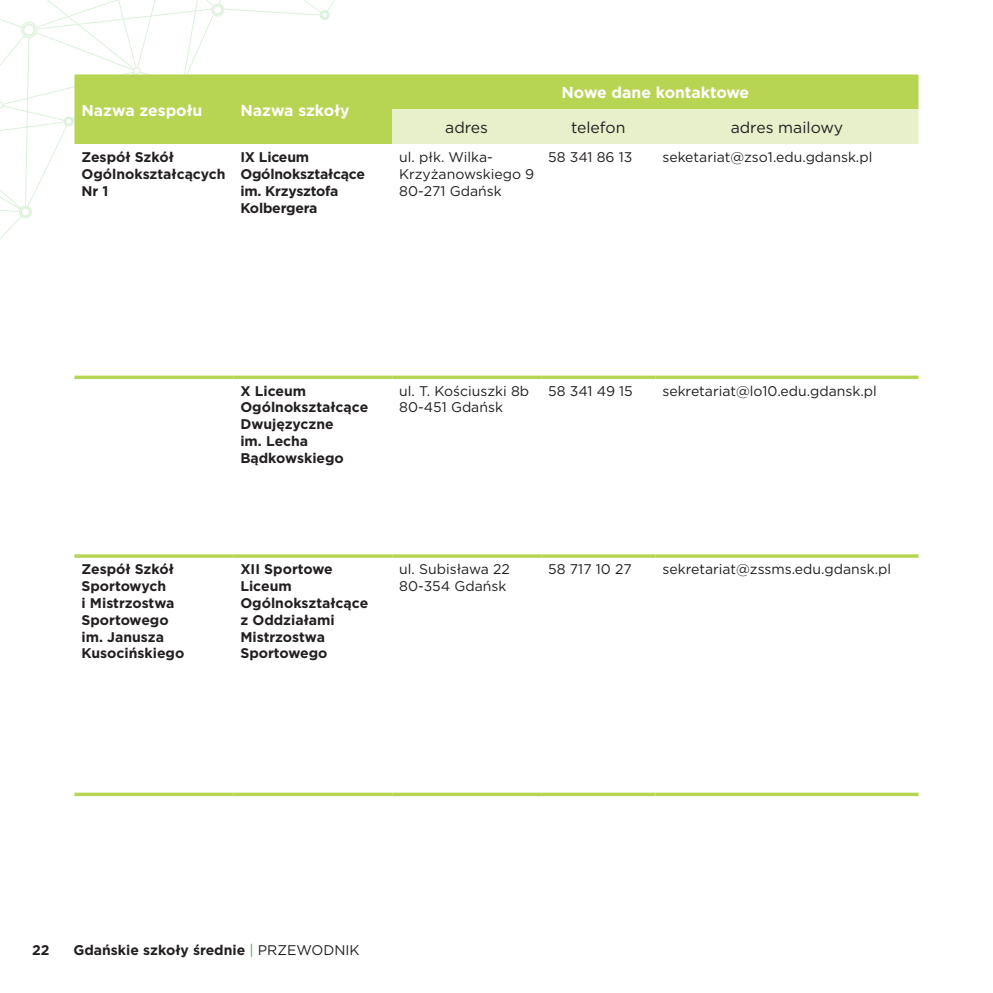
<style>
.page{position:relative;width:993px;height:993px;background:#fff}
.page>*{position:absolute;margin:0;border:0;box-sizing:border-box;transform-origin:0 0}
.t1{font:700 15.75px "Gotham";color:#fff}
.t2{font:15.75px "Gotham";color:#231f20}
.t3{font:700 14px/16.8px "Gotham";color:#231f20}
.t4{font:14px/16.8px "Gotham";color:#231f20}
.s1{font-weight:400;color:#40ae49}
.s2{font-weight:400}
</style>
<div class="page">
<svg style="left:0;top:91px;width:67px;height:48px"></svg>
<svg style="left:63px;top:116px;width:11px;height:11px"></svg>
<svg style="left:0;top:101px;width:3px;height:8px"></svg>
<svg style="left:0;top:0;width:335px;height:91px"></svg>
<svg style="left:0;top:205px;width:32px;height:34px"></svg>
<div style="left:74px;top:74px;width:844px;height:70px;background:#b7d553"></div>
<div style="left:392px;top:109px;width:526px;height:35px;background:#e7f0ca"></div>
<svg style="left:74px;top:375px;width:159px;height:4px"></svg>
<svg style="left:233px;top:375px;width:159px;height:4px"></svg>
<svg style="left:392px;top:375px;width:149px;height:4px"></svg>
<svg style="left:541px;top:375px;width:114px;height:4px"></svg>
<svg style="left:655px;top:375px;width:263px;height:4px"></svg>
<hr style="left:74px;top:554px;width:159px;height:3px;background:#b7d553">
<hr style="left:233px;top:554px;width:159px;height:3px;background:#b7d553">
<hr style="left:392px;top:554px;width:149px;height:3px;background:#b7d553">
<hr style="left:541px;top:554px;width:114px;height:3px;background:#b7d553">
<hr style="left:655px;top:554px;width:263px;height:3px;background:#b7d553">
<hr style="left:74px;top:792px;width:159px;height:3px;background:#b7d553">
<hr style="left:233px;top:792px;width:159px;height:3px;background:#b7d553">
<hr style="left:392px;top:792px;width:149px;height:3px;background:#b7d553">
<hr style="left:541px;top:792px;width:114px;height:3px;background:#b7d553">
<hr style="left:655px;top:792px;width:263px;height:3px;background:#b7d553">
<p class="t1" style="left:81px;top:99px;width:122px">Nazwa zespołu</p>
<p class="t1" style="left:240px;top:99px;width:111px">Nazwa szkoły</p>
<p class="t1" style="left:561px;top:82px;width:189px">Nowe dane kontaktowe</p>
<p class="t2" style="left:445px;top:117px;width:44px">adres</p>
<p class="t2" style="left:571px;top:117px;width:56px">telefon</p>
<p class="t2" style="left:730px;top:117px;width:114px">adres mailowy</p>
<p class="t3" style="left:81px;top:149px;width:146px">Zespół Szkół<br>Ogólnokształcących<br>Nr 1</p>
<p class="t3" style="left:240px;top:149px;width:126px">IX Liceum<br>Ogólnokształcące im. Krzysztofa<br>Kolbergera</p>
<p class="t4" style="left:399px;top:148px;width:136px">ul. płk. Wilka-<br>Krzyżanowskiego 9<br>80-271 Gdańsk</p>
<p class="t4" style="left:548px;top:148px;width:86px">58 341 86 13</p>
<p class="t4" style="left:662px;top:148px;width:211px">seketariat@zso1.edu.gdansk.pl</p>
<p class="t3" style="left:240px;top:382px;width:129px">X Liceum<br>Ogólnokształcące<br>Dwujęzyczne<br>im. Lecha<br>Bądkowskiego</p>
<p class="t4" style="left:399px;top:382px;width:131px">ul. T. Kościuszki 8b<br>80-451 Gdańsk</p>
<p class="t4" style="left:548px;top:382px;width:86px">58 341 49 15</p>
<p class="t4" style="left:662px;top:382px;width:216px">sekretariat@lo10.edu.gdansk.pl</p>
<p class="t3" style="left:81px;top:560px;width:104px">Zespół Szkół<br>Sportowych<br>i Mistrzostwa<br>Sportowego im. Janusza<br>Kusocińskiego</p>
<p class="t3" style="left:240px;top:560px;width:129px">XII Sportowe<br>Liceum<br>Ogólnokształcące z Oddziałami<br>Mistrzostwa<br>Sportowego</p>
<p class="t4" style="left:399px;top:560px;width:112px">ul. Subisława 22<br>80-354 Gdańsk</p>
<p class="t4" style="left:548px;top:560px;width:85px">58 717 10 27</p>
<p class="t4" style="left:662px;top:560px;width:230px">sekretariat@zssms.edu.gdansk.pl</p>
<p class="t3" style="left:32px;top:940px;width:19px">22</p>
<p class="t3" style="left:73px;top:940px;width:287px">Gdańskie szkoły średnie <span class="s1">|</span> <span class="s2">PRZEWODNIK</span></p>
</div>
